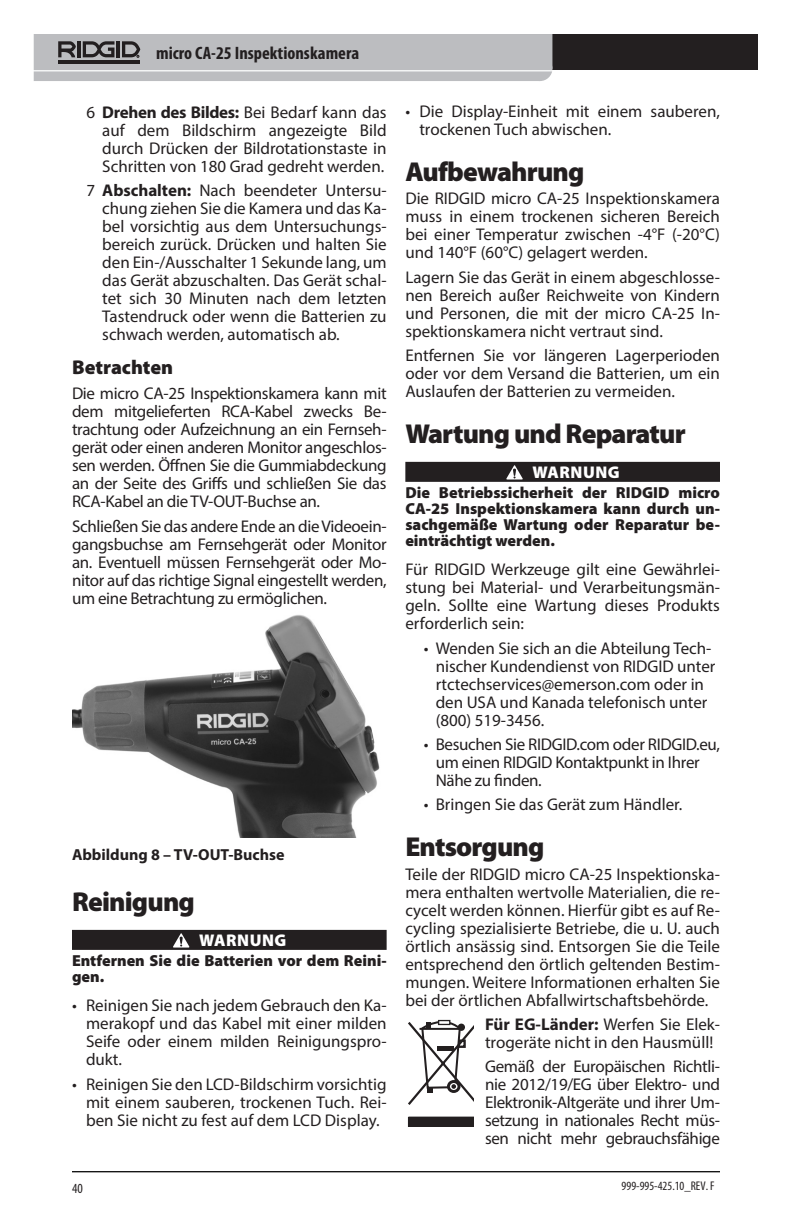
<style>
.page{position:relative;width:792px;height:1224px;background:#fff}
.page>*{position:absolute;margin:0;border:0;box-sizing:border-box;transform-origin:0 0}
.t1{font:900 27.4px "Myriad Pro";letter-spacing:-.03em;color:#231f20}
.t2{font:900 20px "Myriad Pro";color:#231f20}
.t3{font:700 condensed 18px "Myriad Pro";color:#231f20}
.t4{font:17px/18px "Myriad Pro";color:#231f20;text-align:justify}
.t5{font:17px/18px "Myriad Pro";letter-spacing:-.02em;color:#231f20}
.t6{font:900 17px "Myriad Pro";letter-spacing:.03em;color:#fff}
.t7{font:900 16px/16px "Myriad Pro";color:#231f20}
.t8{font:700 16px "Myriad Pro";color:#231f20}
.t9{font:condensed 14px "Myriad Pro";color:#231f20}
.t10{font:condensed 12.6px "Myriad Pro";color:#231f20}
.s1{font-weight:700}
</style>
<div class="page">
<div style="left:520px;top:34px;width:238px;height:36px;background:#231f20"></div>
<svg style="left:34px;top:34px;width:518px;height:47px;background:#b6b7ba"></svg>
<hr style="left:72px;top:1171px;width:648px;height:1px;background:#000">
<div style="left:72px;top:930px;width:315px;height:20px;background:#231f20"></div>
<img style="left:72px;top:615px;width:308px;height:223px">
<svg style="left:173px;top:933px;width:17px;height:15px"></svg>
<div style="left:405px;top:462px;width:315px;height:20px;background:#231f20"></div>
<svg style="left:506px;top:465px;width:17px;height:15px"></svg>
<svg style="left:408px;top:1020px;width:66px;height:85px"></svg>
<div style="left:408px;top:1117px;width:66px;height:9px;background:#231f20"></div>
<p class="t3" style="left:156px;top:42px;width:205px">micro CA-25 Inspektionskamera</p>
<p class="t4" style="left:102px;top:103px;width:286px;text-indent:-16px">6 <span class="s1">Drehen des Bildes:</span> Bei Bedarf kann das auf dem Bildschirm angezeigte Bild durch Drücken der Bildrotationstaste in Schritten von 180 Grad gedreht werden.</p>
<p class="t4" style="left:102px;top:181px;width:286px;text-indent:-16px">7 <span class="s1">Abschalten:</span> Nach beendeter Untersu&shy;chung ziehen Sie die Kamera und das Ka&shy;bel vorsichtig aus dem Untersuchungs&shy;bereich zurück. Drücken und halten Sie den Ein-/Ausschalter 1 Sekunde lang, um das Gerät abzuschalten. Das Gerät schal&shy;tet sich 30 Minuten nach dem letzten Tastendruck oder wenn die Batterien zu schwach werden, automatisch ab.</p>
<p class="t2" style="left:72px;top:356px;width:103px">Betrachten</p>
<p class="t4" style="left:72px;top:384px;width:316px">Die micro CA-25 Inspektionskamera kann mit dem mitgelieferten RCA-Kabel zwecks Be&shy;trachtung oder Aufzeichnung an ein Fernseh&shy;gerät oder einen anderen Monitor angeschlos&shy;sen werden. Öffnen Sie die Gummiabdeckung an der Seite des Griffs und schließen Sie das RCA-Kabel an die TV-OUT-Buchse an.</p>
<p class="t4" style="left:72px;top:517px;width:316px">Schließen Sie das andere Ende an die Videoein&shy;gangsbuchse am Fernsehgerät oder Monitor an. Eventuell müssen Fernsehgerät oder Mo&shy;nitor auf das richtige Signal eingestellt werden, um eine Betrachtung zu ermöglichen.</p>
<p class="t8" style="left:72px;top:844px;width:214px">Abbildung 8 – TV-OUT-Buchse</p>
<h1 class="t1" style="left:72px;top:886px;width:124px">Reinigung</h1>
<p class="t6" style="left:199px;top:931px;width:89px">WARNUNG</p>
<p class="t7" style="left:72px;top:953px;width:316px">Entfernen Sie die Batterien vor dem Reini&shy;gen.</p>
<p class="t4" style="left:86px;top:996px;width:302px;text-indent:-14px">• Reinigen Sie nach jedem Gebrauch den Ka&shy;merakopf und das Kabel mit einer milden Seife oder einem milden Reinigungspro&shy;dukt.</p>
<p class="t4" style="left:86px;top:1075px;width:302px;text-indent:-14px">• Reinigen Sie den LCD-Bildschirm vorsichtig mit einem sauberen, trockenen Tuch. Rei&shy;ben Sie nicht zu fest auf dem LCD Display.</p>
<p class="t4" style="left:419px;top:102px;width:302px;text-indent:-14px">• Die Display-Einheit mit einem sauberen, trockenen Tuch abwischen.</p>
<h1 class="t1" style="left:405px;top:156px;width:181px">Aufbewahrung</h1>
<p class="t4" style="left:405px;top:189px;width:316px">Die RIDGID micro CA-25 Inspektionskamera muss in einem trockenen sicheren Bereich bei einer Temperatur zwischen -4°F (-20°C) und 140°F (60°C) gelagert werden.</p>
<p class="t4" style="left:405px;top:268px;width:316px">Lagern Sie das Gerät in einem abgeschlosse&shy;nen Bereich außer Reichweite von Kindern und Personen, die mit der micro CA-25 In&shy;spektionskamera nicht vertraut sind.</p>
<p class="t4" style="left:405px;top:346px;width:316px">Entfernen Sie vor längeren Lagerperioden oder vor dem Versand die Batterien, um ein Auslaufen der Batterien zu vermeiden.</p>
<h1 class="t1" style="left:405px;top:418px;width:282px">Wartung und Reparatur</h1>
<p class="t6" style="left:533px;top:463px;width:89px">WARNUNG</p>
<p class="t7" style="left:405px;top:485px;width:316px;text-align:justify">Die Betriebssicherheit der RIDGID micro CA-25 Inspektionskamera kann durch un&shy;sachgemäße Wartung oder Reparatur be&shy;einträchtigt werden.</p>
<p class="t4" style="left:405px;top:560px;width:316px">Für RIDGID Werkzeuge gilt eine Gewährlei&shy;stung bei Material- und Verarbeitungsmän&shy;geln. Sollte eine Wartung dieses Produkts erforderlich sein:</p>
<p class="t4" style="left:436px;top:639px;width:281px;text-align:left;text-indent:-12px">• Wenden Sie sich an die Abteilung Tech&shy;nischer Kundendienst von RIDGID unter rtctechservices@emerson.com oder in den USA und Kanada telefonisch unter (800) 519-3456.</p>
<p class="t5" style="left:436px;top:735px;width:286px;text-indent:-12px">• Besuchen Sie RIDGID.com oder RIDGID.eu, um einen RIDGID Kontaktpunkt in Ihrer<br>Nähe zu finden.</p>
<p class="t4" style="left:424px;top:795px;width:260px">• Bringen Sie das Gerät zum Händler.</p>
<h1 class="t1" style="left:405px;top:831px;width:141px">Entsorgung</h1>
<p class="t4" style="left:405px;top:865px;width:316px">Teile der RIDGID micro CA-25 Inspektionska&shy;mera enthalten wertvolle Materialien, die re&shy;cycelt werden können. Hierfür gibt es auf Re&shy;cycling spezialisierte Betriebe, die u. U. auch örtlich ansässig sind. Entsorgen Sie die Teile entsprechend den örtlich geltenden Bestim&shy;mungen. Weitere Informationen erhalten Sie bei der örtlichen Abfallwirtschaftsbehörde.</p>
<p class="t4" style="left:485px;top:1015px;width:236px"><span class="s1">Für EG-Länder:</span> Werfen Sie Elek&shy;trogeräte nicht in den Hausmüll!</p>
<p class="t4" style="left:485px;top:1057px;width:236px">Gemäß der Europäischen Richtli&shy;nie 2012/19/EG über Elektro- und Elektronik-Altgeräte und ihrer Um&shy;setzung in nationales Recht müs&shy;sen nicht mehr gebrauchsfähige</p>
<p class="t9" style="left:72px;top:1180px;width:12px">40</p>
<p class="t10" style="left:622px;top:1178px;width:94px">999-995-425.10_REV. F</p>
</div>
